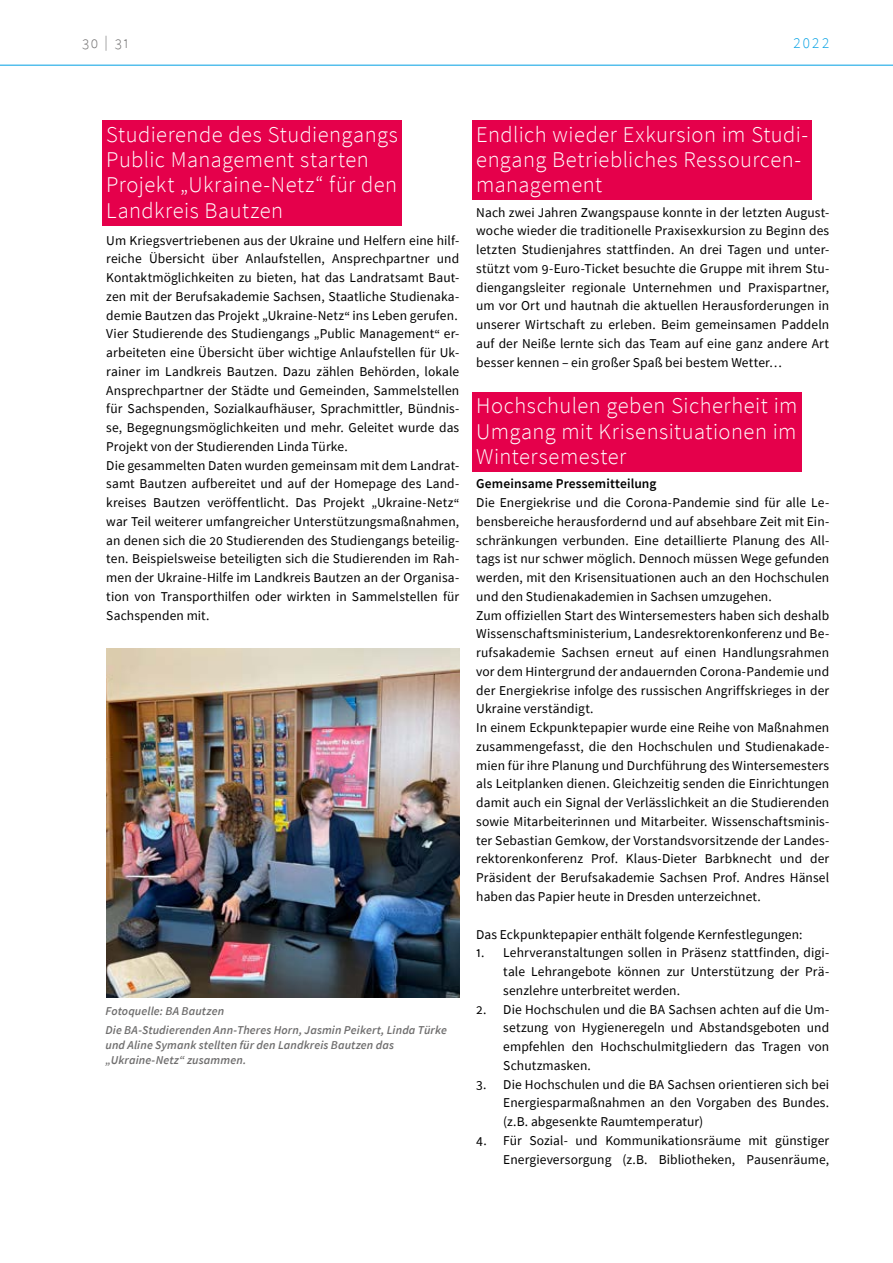
<style>
.page{position:relative;width:893px;height:1263px;background:#fff}
.page>*{position:absolute;margin:0;border:0;box-sizing:border-box;transform-origin:0 0}
.t1{font:300 22.5px/25.5px "Source Sans Pro";letter-spacing:.02em;color:#fff}
.t2{font:300 15px "Source Sans Pro";color:#706f6f}
.t3{font:300 15px "Source Sans Pro";color:#009fe3}
.t4{font:13.5px/18.8px "Source Sans Pro";letter-spacing:.005em;color:#000;text-align:justify}
.t5{font:600 13.5px "Source Sans Pro";letter-spacing:.01em;color:#000}
.t6{font:italic 600 12px/19.2px "Source Sans Pro";letter-spacing:.01em;color:#706f6f}
</style>
<div class="page">
<svg style="left:0;top:64px;width:893px;height:2px;background:#7fcef0"></svg>
<div style="left:472px;top:120px;width:340px;height:80px;background:#e5004b"></div>
<div style="left:472px;top:392px;width:329px;height:80px;background:#e5004b"></div>
<div style="left:102px;top:120px;width:299px;height:106px;background:#e5004b"></div>
<img style="left:106px;top:648px;width:353px;height:349px">
<p class="t2" style="left:82px;top:34px;width:48px">30 | 31</p>
<p class="t3" style="left:793px;top:34px;width:37px">2022</p>
<h1 class="t1" style="left:106px;top:121px;width:293px">Studierende des Studiengangs<br>Public Management starten<br>Projekt „Ukraine-Netz“ für den<br>Landkreis Bautzen</h1>
<p class="t4" style="left:106px;top:231px;width:354px;text-align:left">Um Kriegsvertriebenen aus der Ukraine und Helfern eine hilf&shy;reiche Übersicht über Anlaufstellen, Ansprechpartner und Kontaktmöglichkeiten zu bieten, hat das Landratsamt Baut&shy;zen mit der Berufsakademie Sachsen, Staatliche Studienaka&shy;demie Bautzen das Projekt „Ukraine-Netz“ ins Leben gerufen.<br>Vier Studierende des Studiengangs „Public Management“ er&shy;arbeiteten eine Übersicht über wichtige Anlaufstellen für Uk&shy;rainer im Landkreis Bautzen. Dazu zählen Behörden, lokale Ansprechpartner der Städte und Gemeinden, Sammelstellen für Sachspenden, Sozialkaufhäuser, Sprachmittler, Bündnis&shy;se, Begegnungsmöglichkeiten und mehr. Geleitet wurde das Projekt von der Studierenden Linda Türke.<br>Die gesammelten Daten wurden gemeinsam mit dem Landrat&shy;samt Bautzen aufbereitet und auf der Homepage des Land&shy;kreises Bautzen veröffentlicht. Das Projekt „Ukraine-Netz“ war Teil weiterer umfangreicher Unterstützungsmaßnahmen, an denen sich die 20 Studierenden des Studiengangs beteilig&shy;ten. Beispielsweise beteiligten sich die Studierenden im Rah&shy;men der Ukraine-Hilfe im Landkreis Bautzen an der Organisa&shy;tion von Transporthilfen oder wirkten in Sammelstellen für Sachspenden mit.</p>
<p class="t6" style="left:105px;top:1001px;width:343px">Fotoquelle: BA Bautzen<br>Die BA-Studierenden Ann-Theres Horn, Jasmin Peikert, Linda Türke</p>
<p class="t6" style="left:105px;top:1037px;width:290px;line-height:15px">und Aline Symank stellten für den Landkreis Bautzen das „Ukraine-Netz“ zusammen.</p>
<h1 class="t1" style="left:476px;top:121px;width:334px">Endlich wieder Exkursion im Studi&shy;engang Betriebliches Ressourcen&shy;management</h1>
<p class="t4" style="left:476px;top:203px;width:354px">Nach zwei Jahren Zwangspause konnte in der letzten August&shy;woche wieder die traditionelle Praxisexkursion zu Beginn des letzten Studienjahres stattfinden. An drei Tagen und unter&shy;stützt vom 9-Euro-Ticket besuchte die Gruppe mit ihrem Stu&shy;diengangsleiter regionale Unternehmen und Praxispartner, um vor Ort und hautnah die aktuellen Herausforderungen in unserer Wirtschaft zu erleben. Beim gemeinsamen Paddeln auf der Neiße lernte sich das Team auf eine ganz andere Art besser kennen – ein großer Spaß bei bestem Wetter…</p>
<h1 class="t1" style="left:476px;top:393px;width:323px;text-align:justify">Hochschulen geben Sicherheit im Umgang mit Krisensituationen im Wintersemester</h1>
<p class="t5" style="left:476px;top:475px;width:182px">Gemeinsame Pressemitteilung</p>
<p class="t4" style="left:476px;top:493px;width:354px;text-align:left">Die Energiekrise und die Corona-Pandemie sind für alle Le&shy;bensbereiche herausfordernd und auf absehbare Zeit mit Ein&shy;schränkungen verbunden. Eine detaillierte Planung des All&shy;tags ist nur schwer möglich. Dennoch müssen Wege gefunden werden, mit den Krisensituationen auch an den Hochschulen und den Studienakademien in Sachsen umzugehen.<br>Zum offiziellen Start des Wintersemesters haben sich deshalb Wissenschaftsministerium, Landesrektorenkonferenz und Be&shy;rufsakademie Sachsen erneut auf einen Handlungsrahmen vor dem Hintergrund der andauernden Corona-Pandemie und der Energiekrise infolge des russischen Angriffskrieges in der Ukraine verständigt.<br>In einem Eckpunktepapier wurde eine Reihe von Maßnahmen zusammengefasst, die den Hochschulen und Studienakade&shy;mien für ihre Planung und Durchführung des Wintersemesters als Leitplanken dienen. Gleichzeitig senden die Einrichtungen damit auch ein Signal der Verlässlichkeit an die Studierenden sowie Mitarbeiterinnen und Mitarbeiter. Wissenschaftsminis&shy;ter Sebastian Gemkow, der Vorstandsvorsitzende der Landes&shy;rektorenkonferenz Prof. Klaus-Dieter Barbknecht und der Präsident der Berufsakademie Sachsen Prof. Andres Hänsel haben das Papier heute in Dresden unterzeichnet.</p>
<p class="t4" style="left:476px;top:924px;width:328px">Das Eckpunktepapier enthält folgende Kernfestlegungen:</p>
<p class="t4" style="left:503px;top:943px;width:327px;text-indent:-27px">1. Lehrveranstaltungen sollen in Präsenz stattfinden, digi&shy;tale Lehrangebote können zur Unterstützung der Prä&shy;senzlehre unterbreitet werden.</p>
<p class="t4" style="left:503px;top:999px;width:327px;text-indent:-27px">2. Die Hochschulen und die BA Sachsen achten auf die Um&shy;setzung von Hygieneregeln und Abstandsgeboten und empfehlen den Hochschulmitgliedern das Tragen von Schutzmasken.</p>
<p class="t4" style="left:503px;top:1074px;width:327px;text-indent:-27px">3. Die Hochschulen und die BA Sachsen orientieren sich bei Energiesparmaßnahmen an den Vorgaben des Bundes. (z.B. abgesenkte Raumtemperatur)</p>
<p class="t4" style="left:476px;top:1131px;width:354px;text-align:right">4. Für Sozial- und Kommunikationsräume mit günstiger<br>Energieversorgung (z.B. Bibliotheken, Pausenräume,</p>
</div>
